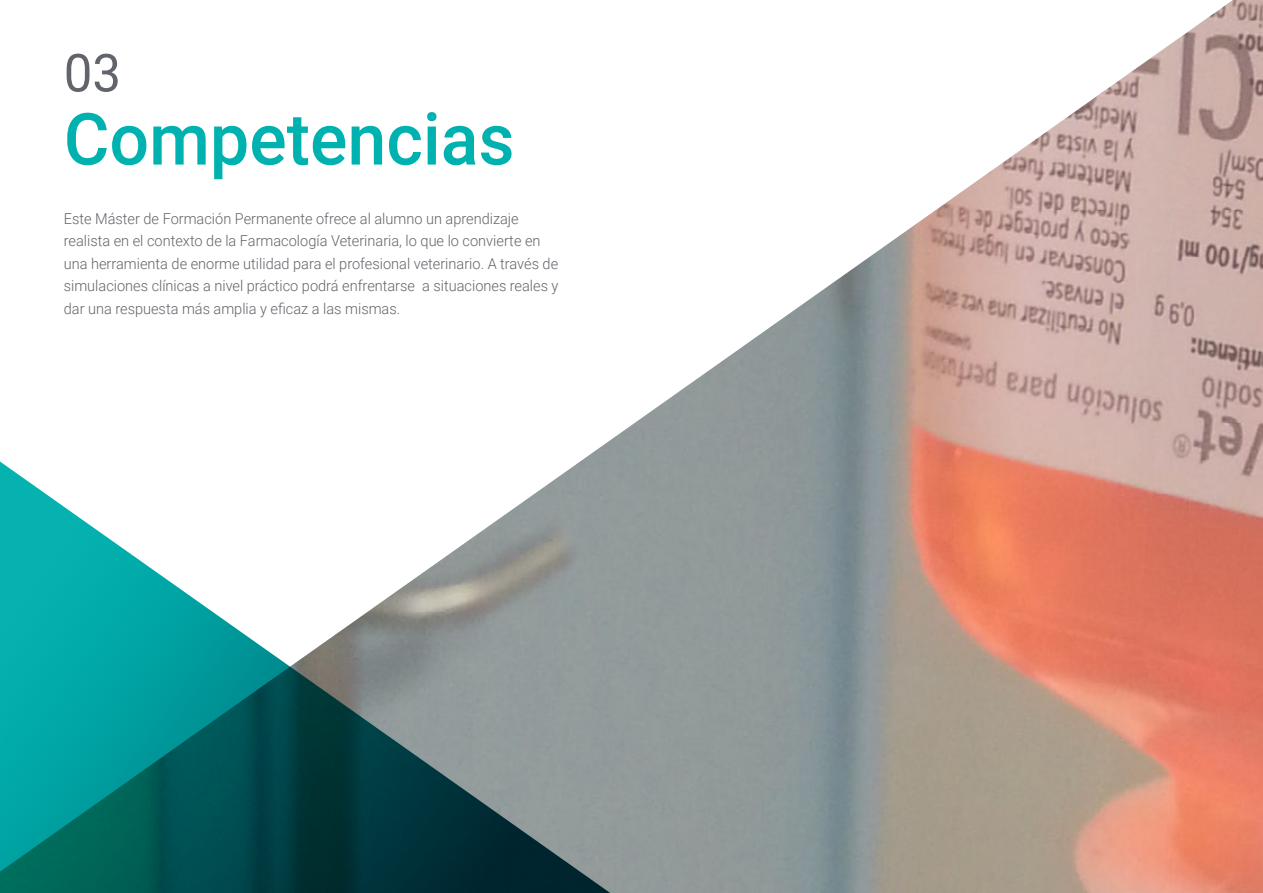
<style>
.page{position:relative;width:1263px;height:893px;background:#fff}
.page>*{position:absolute;margin:0;border:0;box-sizing:border-box;transform-origin:0 0}
.t1{font:500 72px "Roboto";color:#00b2af}
.t2{font:52.5px "Roboto";color:#61646a}
.t3{font:300 15px/22.5px "Roboto";color:#61646a}
</style>
<div class="page">
<img style="left:602px;top:0;width:661px;height:893px">
<svg style="left:0;top:446px;width:640px;height:447px"></svg>
<h2 class="t2" style="left:64px;top:36px;width:59px">03</h2>
<h1 class="t1" style="left:64px;top:89px;width:452px">Competencias</h1>
<p class="t3" style="left:64px;top:207px;width:496px">Este Máster de Formación Permanente ofrece al alumno un aprendizaje realista en el contexto de la Farmacología Veterinaria, lo que lo convierte en una herramienta de enorme utilidad para el profesional veterinario. A través de simulaciones clínicas a nivel práctico podrá enfrentarse a situaciones reales y dar una respuesta más amplia y eficaz a las mismas.</p>
</div>
